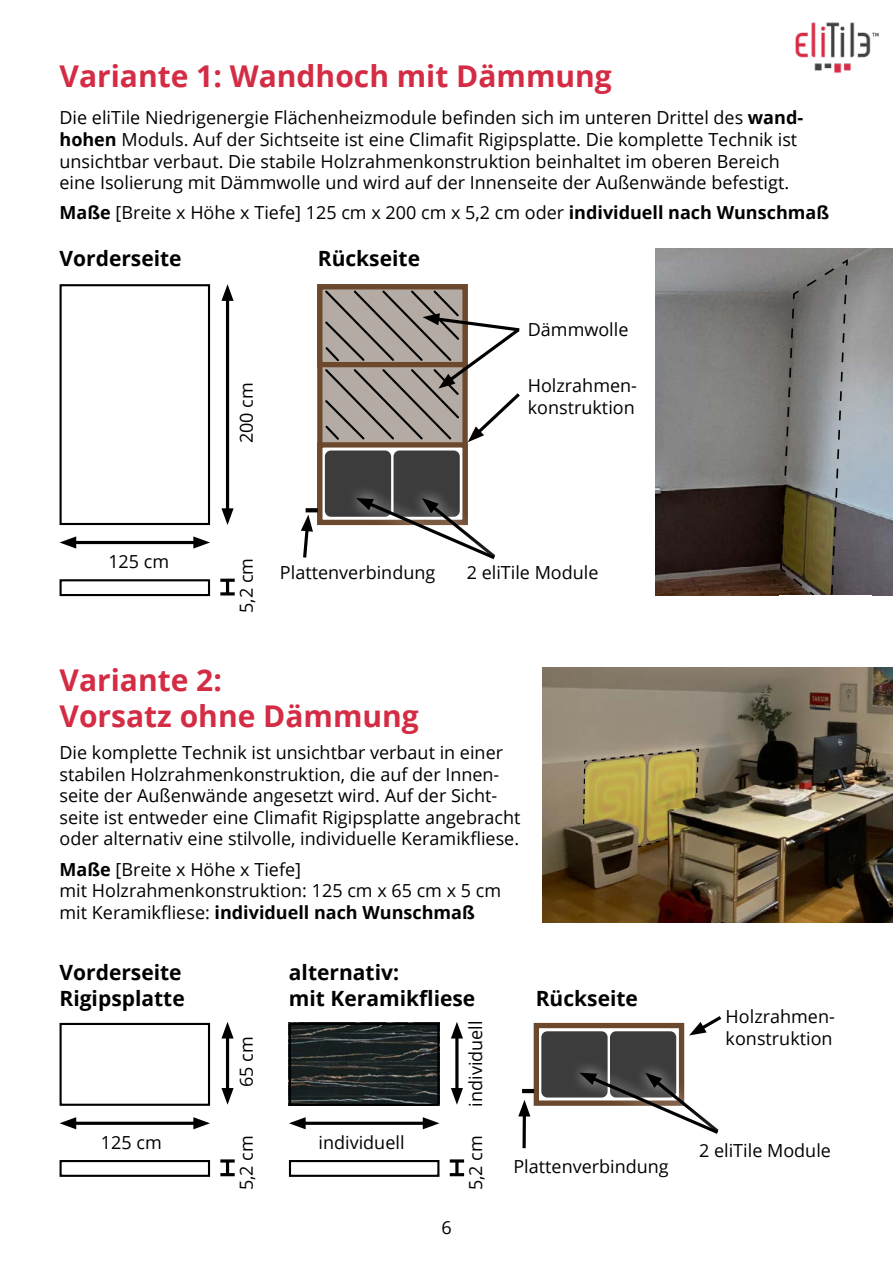
<style>
.page{position:relative;width:893px;height:1263px;background:#fff}
.page>*{position:absolute;margin:0;border:0;box-sizing:border-box;transform-origin:0 0}
.t1{font:700 30px/36px "Open Sans";color:#d42c44}
.t2{font:700 21px/25.2px "Open Sans";color:#000}
.t3{font:18px/21.6px "Open Sans";color:#000}
.s1{font-weight:700}
</style>
<div class="page">
<svg style="left:301px;top:514px;width:12px;height:44px"></svg>
<div style="left:60px;top:284px;width:150px;height:241px;border:2px solid #000"></div>
<div style="left:60px;top:579px;width:150px;height:17px;border:2px solid #000"></div>
<hr style="left:70px;top:541px;width:129px;height:3px;background:#000">
<svg style="left:60px;top:536px;width:16px;height:13px"></svg>
<svg style="left:193px;top:536px;width:17px;height:13px"></svg>
<hr style="left:226px;top:295px;width:3px;height:219px;background:#000">
<svg style="left:221px;top:508px;width:13px;height:17px"></svg>
<svg style="left:221px;top:284px;width:13px;height:17px"></svg>
<hr style="left:226px;top:580px;width:3px;height:14px;background:#000">
<hr style="left:220px;top:592px;width:15px;height:3px;background:#000">
<hr style="left:220px;top:579px;width:15px;height:3px;background:#000">
<div style="left:317px;top:442px;width:151px;height:83px;background:#fff;border:5px solid #6c482d"></div>
<svg style="left:317px;top:284px;width:151px;height:83px"></svg>
<svg style="left:306px;top:508px;width:12px;height:4px"></svg>
<div style="left:325px;top:450px;width:66px;height:67px;background:#3c3c3c;border-radius:6px"></div>
<div style="left:393px;top:450px;width:67px;height:67px;background:#3c3c3c;border-radius:6px"></div>
<svg style="left:323px;top:289px;width:197px;height:153px"></svg>
<div style="left:60px;top:1023px;width:150px;height:83px;border:2px solid #000"></div>
<div style="left:60px;top:1160px;width:150px;height:17px;border:2px solid #000"></div>
<hr style="left:70px;top:1122px;width:129px;height:3px;background:#000">
<svg style="left:60px;top:1117px;width:16px;height:12px"></svg>
<svg style="left:193px;top:1117px;width:17px;height:12px"></svg>
<hr style="left:226px;top:1032px;width:3px;height:62px;background:#000">
<svg style="left:221px;top:1088px;width:13px;height:17px"></svg>
<svg style="left:221px;top:1022px;width:13px;height:16px"></svg>
<hr style="left:226px;top:1161px;width:3px;height:14px;background:#000">
<hr style="left:220px;top:1173px;width:15px;height:3px;background:#000">
<hr style="left:220px;top:1159px;width:15px;height:3px;background:#000">
<img style="left:292px;top:1026px;width:144px;height:77px">
<div style="left:289px;top:1023px;width:150px;height:83px;border:2px solid #000"></div>
<div style="left:289px;top:1160px;width:150px;height:17px;border:2px solid #000"></div>
<hr style="left:300px;top:1122px;width:129px;height:3px;background:#000">
<svg style="left:289px;top:1117px;width:17px;height:12px"></svg>
<svg style="left:423px;top:1117px;width:16px;height:12px"></svg>
<hr style="left:455px;top:1032px;width:3px;height:62px;background:#000">
<svg style="left:451px;top:1088px;width:12px;height:17px"></svg>
<svg style="left:451px;top:1022px;width:12px;height:16px"></svg>
<hr style="left:455px;top:1161px;width:3px;height:14px;background:#000">
<hr style="left:450px;top:1173px;width:14px;height:3px;background:#000">
<hr style="left:450px;top:1159px;width:14px;height:3px;background:#000">
<svg style="left:689px;top:1016px;width:33px;height:19px"></svg>
<svg style="left:522px;top:1116px;width:4px;height:32px"></svg>
<svg style="left:518px;top:1100px;width:12px;height:16px"></svg>
<div style="left:534px;top:1023px;width:150px;height:83px;background:#fff;border:5px solid #6c482d"></div>
<hr style="left:522px;top:1089px;width:12px;height:4px;background:#000">
<div style="left:541px;top:1031px;width:67px;height:66px;background:#3c3c3c;border-radius:6px"></div>
<div style="left:610px;top:1031px;width:66px;height:66px;background:#3c3c3c;border-radius:6px"></div>
<img style="left:656px;top:249px;width:237px;height:346px">
<svg style="left:779px;top:258px;width:70px;height:337px;background:#727067"></svg>
<img style="left:542px;top:668px;width:351px;height:255px">
<svg style="left:582px;top:748px;width:117px;height:50px;background:#b4a356"></svg>
<img style="left:563px;top:798px;width:140px;height:108px">
<div style="left:568px;top:1060px;width:162px;height:85px;background:#fff;opacity:.75"></div>
<svg style="left:579px;top:1073px;width:143px;height:63px"></svg>
<div style="left:345px;top:485px;width:162px;height:86px;background:#fff;opacity:.75"></div>
<svg style="left:356px;top:498px;width:143px;height:64px"></svg>
<img style="left:795px;top:22px;width:84px;height:51px">
<h1 class="t1" style="left:60px;top:57px;width:554px">Variante 1: Wandhoch mit Dämmung</h1>
<p class="t3" style="left:60px;top:107px;width:745px">Die eliTile Niedrigenergie Flächenheizmodule befinden sich im unteren Drittel des <span class="s1">wand&shy;hohen</span> Moduls. Auf der Sichtseite ist eine Climafit Rigipsplatte. Die komplette Technik ist unsichtbar verbaut. Die stabile Holzrahmenkonstruktion beinhaltet im oberen Bereich eine Isolierung mit Dämmwolle und wird auf der Innenseite der Außenwände befestigt.</p>
<p class="t3" style="left:60px;top:201px;width:771px"><span class="s1">Maße</span> [Breite x Höhe x Tiefe] 125 cm x 200 cm x 5,2 cm oder <span class="s1">individuell nach Wunschmaß</span></p>
<p class="t2" style="left:60px;top:245px;width:124px">Vorderseite</p>
<p class="t2" style="left:318px;top:245px;width:104px">Rückseite</p>
<p class="t3" style="left:108px;top:550px;width:62px">125 cm</p>
<p class="t3" style="left:235px;top:443px;width:62px;rotate:-90deg">200 cm</p>
<p class="t3" style="left:528px;top:318px;width:102px">Dämmwolle</p>
<p class="t3" style="left:528px;top:375px;width:109px">Holzrahmen&shy;konstruktion</p>
<p class="t3" style="left:235px;top:613px;width:56px;rotate:-90deg">5,2 cm</p>
<p class="t3" style="left:280px;top:561px;width:157px">Plattenverbindung</p>
<p class="t3" style="left:467px;top:561px;width:133px">2 eliTile Module</p>
<h1 class="t1" style="left:60px;top:661px;width:361px">Variante 2:<br>Vorsatz ohne Dämmung</h1>
<p class="t3" style="left:60px;top:741px;width:462px">Die komplette Technik ist unsichtbar verbaut in einer stabilen Holzrahmenkonstruktion, die auf der Innen&shy;seite der Außenwände angesetzt wird. Auf der Sicht&shy;seite ist entweder eine Climafit Rigipsplatte angebracht oder alternativ eine stilvolle, individuelle Keramikfliese.</p>
<p class="t3" style="left:60px;top:858px;width:443px"><span class="s1">Maße</span> [Breite x Höhe x Tiefe]<br>mit Holzrahmenkonstruktion: 125 cm x 65 cm x 5 cm mit Keramikfliese: <span class="s1">individuell nach Wunschmaß</span></p>
<p class="t2" style="left:60px;top:959px;width:127px">Vorderseite<br>Rigipsplatte</p>
<p class="t3" style="left:101px;top:1131px;width:62px">125 cm</p>
<p class="t2" style="left:289px;top:959px;width:188px">alternativ:<br>mit Keramikfliese</p>
<p class="t2" style="left:536px;top:985px;width:104px">Rückseite</p>
<p class="t3" style="left:235px;top:1087px;width:52px;rotate:-90deg">65 cm</p>
<p class="t3" style="left:235px;top:1190px;width:56px;rotate:-90deg">5,2 cm</p>
<p class="t3" style="left:318px;top:1131px;width:88px">individuell</p>
<p class="t3" style="left:441px;top:1216px;width:12px">6</p>
<p class="t3" style="left:726px;top:1005px;width:109px">Holzrahmen&shy;konstruktion</p>
<p class="t3" style="left:464px;top:1106px;width:88px;rotate:-90deg">individuell</p>
<p class="t3" style="left:464px;top:1190px;width:56px;rotate:-90deg">5,2 cm</p>
<p class="t3" style="left:699px;top:1139px;width:133px">2 eliTile Module</p>
<p class="t3" style="left:513px;top:1155px;width:157px">Plattenverbindung</p>
</div>
